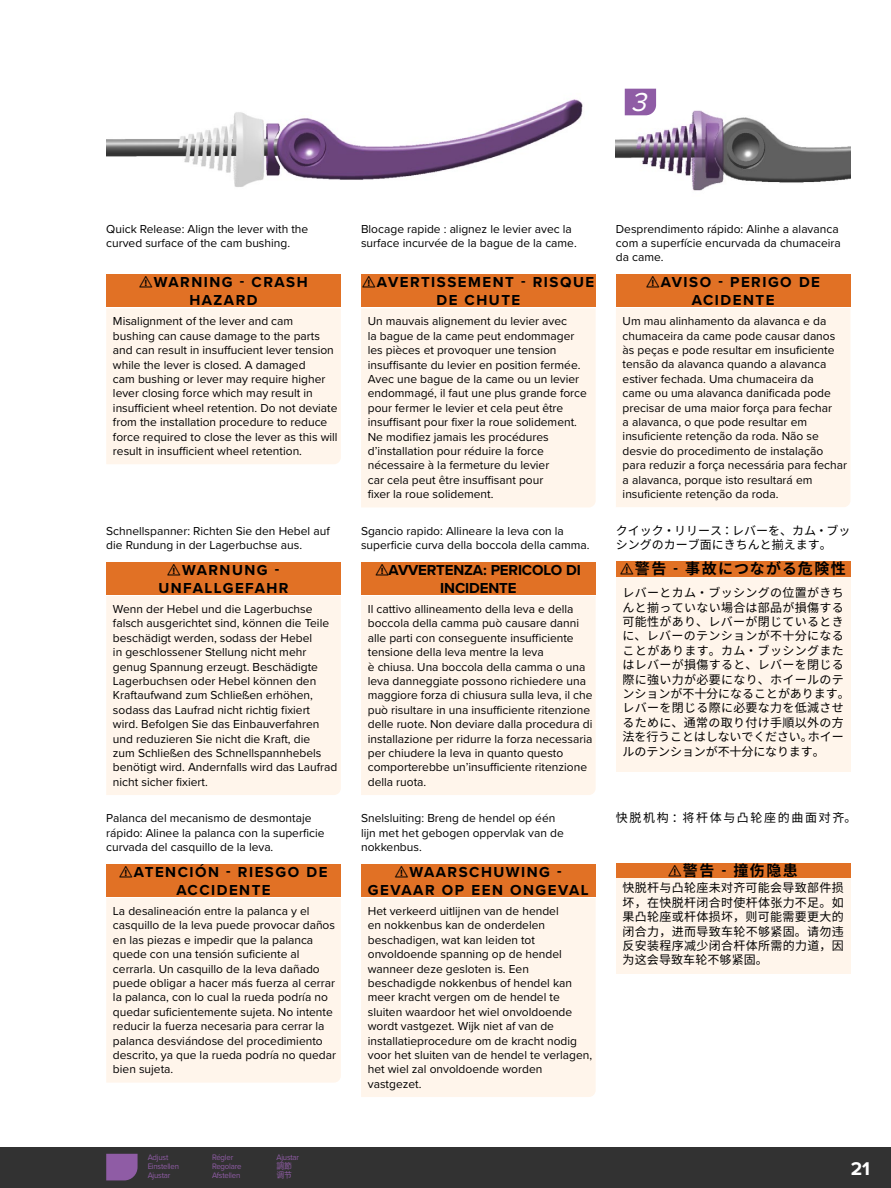
<style>
.page{position:relative;width:891px;height:1188px;background:#fff}
.page>*{position:absolute;margin:0;border:0;box-sizing:border-box;transform-origin:0 0}
.t1{font:italic 27px "Proxima Nova";color:#fff}
.t2{font:700 19.2px "Proxima Nova";color:#fff}
.t3{font:700 15px/18px "Proxima Nova";letter-spacing:.1em;color:#000;text-align:center}
.t4{font:700 15px/18px "Proxima Nova";letter-spacing:-.01em;color:#000;text-align:center}
.t5{font:700 15px "Noto Sans CJ Kjp";letter-spacing:.09em;color:#000}
.t6{font:700 15px "Noto Sans CJ Ksc";letter-spacing:.1em;color:#000}
.t7{font:12px/14.4px "Proxima Nova";color:#000}
.t8{font:12px/14.4px "Noto Sans CJ Kjp";letter-spacing:.025em;color:#000}
.t9{font:12px/14.4px "Noto Sans CJ Ksc";letter-spacing:.025em;color:#000;text-align:justify}
.t10{font:12px/14.4px "Noto Sans CJ Kjp";color:#000}
.t11{font:12px "Noto Sans CJ Ksc";letter-spacing:.135em;color:#000}
.t12{font:8.25px "Proxima Nova";letter-spacing:-.025em;color:#8f5ca5;scale:.95 1}
.t13{font:8.25px "Noto Sans CJ Kjp";color:#8f5ca5;scale:.95 1}
.t14{font:8.25px "Noto Sans CJ Ksc";color:#8f5ca5;scale:.95 1}
.s1{font-family:"Proxima Nova"}
</style>
<div class="page">
<div style="left:0;top:1148px;width:891px;height:40px;background:#323232"></div>
<img style="left:106px;top:99px;width:477px;height:88px">
<svg style="left:106px;top:1154px;width:32px;height:26px"></svg>
<img style="left:616px;top:88px;width:234px;height:103px">
<svg style="left:625px;top:89px;width:31px;height:26px"></svg>
<div style="left:106px;top:274px;width:235px;height:33px;background:#e17125"></div>
<div style="left:106px;top:308px;width:235px;height:156px;background:#fff5eb"></div>
<div style="left:361px;top:274px;width:235px;height:33px;background:#e17125"></div>
<div style="left:361px;top:308px;width:235px;height:199px;background:#fff5eb"></div>
<div style="left:616px;top:274px;width:234px;height:33px;background:#e17125"></div>
<div style="left:616px;top:308px;width:234px;height:199px;background:#fff5eb"></div>
<div style="left:106px;top:562px;width:235px;height:33px;background:#e17125"></div>
<div style="left:106px;top:596px;width:235px;height:199px;background:#fff5eb"></div>
<div style="left:361px;top:562px;width:235px;height:33px;background:#e17125"></div>
<div style="left:361px;top:596px;width:235px;height:199px;background:#fff5eb"></div>
<div style="left:616px;top:561px;width:234px;height:15px;background:#e17125"></div>
<div style="left:616px;top:577px;width:234px;height:195px;background:#fff5eb"></div>
<div style="left:106px;top:864px;width:235px;height:33px;background:#e17125"></div>
<div style="left:106px;top:898px;width:235px;height:185px;background:#fff5eb"></div>
<div style="left:361px;top:864px;width:235px;height:33px;background:#e17125"></div>
<div style="left:361px;top:898px;width:235px;height:199px;background:#fff5eb"></div>
<div style="left:616px;top:863px;width:234px;height:15px;background:#e17125"></div>
<div style="left:616px;top:879px;width:234px;height:95px;background:#fff5eb"></div>
<h1 class="t1" style="left:631px;top:82px;width:25px">3</h1>
<p class="t7" style="left:106px;top:221px;width:204px">Quick Release: Align the lever with the curved surface of the cam bushing.</p>
<p class="t3" style="left:139px;top:273px;width:170px">⚠WARNING - CRASH<br>HAZARD</p>
<p class="t7" style="left:113px;top:314px;width:226px">Misalignment of the lever and cam bushing can cause damage to the parts and can result in insuffucient lever tension while the lever is closed. A damaged<br>cam bushing or lever may require higher lever closing force which may result in insufficient wheel retention. Do not deviate from the installation procedure to reduce force required to close the lever as this will result in insufficient wheel retention.</p>
<p class="t7" style="left:106px;top:523px;width:225px">Schnellspanner: Richten Sie den Hebel auf die Rundung in der Lagerbuchse aus.</p>
<p class="t3" style="left:158px;top:560px;width:132px">⚠WARNUNG -<br>UNFALLGEFAHR</p>
<p class="t7" style="left:113px;top:601px;width:226px">Wenn der Hebel und die Lagerbuchse falsch ausgerichtet sind, können die Teile beschädigt werden, sodass der Hebel<br>in geschlossener Stellung nicht mehr genug Spannung erzeugt. Beschädigte Lagerbuchsen oder Hebel können den Kraftaufwand zum Schließen erhöhen, sodass das Laufrad nicht richtig fixiert wird. Befolgen Sie das Einbauverfahren und reduzieren Sie nicht die Kraft, die<br>zum Schließen des Schnellspannhebels benötigt wird. Andernfalls wird das Laufrad nicht sicher fixiert.</p>
<p class="t7" style="left:106px;top:811px;width:220px">Palanca del mecanismo de desmontaje rápido: Alinee la palanca con la superficie curvada del casquillo de la leva.</p>
<p class="t3" style="left:120px;top:862px;width:209px">⚠ATENCIÓN - RIESGO DE<br>ACCIDENTE</p>
<p class="t7" style="left:113px;top:903px;width:225px">La desalineación entre la palanca y el casquillo de la leva puede provocar daños en las piezas e impedir que la palanca quede con una tensión suficiente al cerrarla. Un casquillo de la leva dañado puede obligar a hacer más fuerza al cerrar la palanca, con lo cual la rueda podría no quedar suficientemente sujeta. No intente reducir la fuerza necesaria para cerrar la palanca desviándose del procedimiento descrito, ya que la rueda podría no quedar bien sujeta.</p>
<p class="t7" style="left:361px;top:221px;width:217px">Blocage rapide : alignez le levier avec la surface incurvée de la bague de la came.</p>
<p class="t3" style="left:363px;top:273px;width:233px">⚠AVERTISSEMENT - RISQUE<br>DE CHUTE</p>
<p class="t7" style="left:368px;top:314px;width:221px">Un mauvais alignement du levier avec<br>la bague de la came peut endommager les pièces et provoquer une tension insuffisante du levier en position fermée.<br>Avec une bague de la came ou un levier endommagé, il faut une plus grande force pour fermer le levier et cela peut être insuffisant pour fixer la roue solidement.<br>Ne modifiez jamais les procédures d’installation pour réduire la force nécessaire à la fermeture du levier<br>car cela peut être insuffisant pour<br>fixer la roue solidement.</p>
<p class="t7" style="left:361px;top:523px;width:230px">Sgancio rapido: Allineare la leva con la superficie curva della boccola della camma.</p>
<p class="t4" style="left:376px;top:560px;width:206px">⚠AVVERTENZA: PERICOLO DI<br>INCIDENTE</p>
<p class="t7" style="left:368px;top:601px;width:226px">Il cattivo allineamento della leva e della boccola della camma può causare danni alle parti con conseguente insufficiente tensione della leva mentre la leva<br>è chiusa. Una boccola della camma o una leva danneggiate possono richiedere una maggiore forza di chiusura sulla leva, il che può risultare in una insufficiente ritenzione delle ruote. Non deviare dalla procedura di installazione per ridurre la forza necessaria per chiudere la leva in quanto questo comporterebbe un’insufficiente ritenzione della ruota.</p>
<p class="t7" style="left:361px;top:811px;width:204px">Snelsluiting: Breng de hendel op één lijn met het gebogen oppervlak van de nokkenbus.</p>
<p class="t3" style="left:368px;top:862px;width:222px">⚠WAARSCHUWING -<br>GEVAAR OP EEN ONGEVAL</p>
<p class="t7" style="left:368px;top:903px;width:226px">Het verkeerd uitlijnen van de hendel<br>en nokkenbus kan de onderdelen beschadigen, wat kan leiden tot onvoldoende spanning op de hendel wanneer deze gesloten is. Een beschadigde nokkenbus of hendel kan meer kracht vergen om de hendel te sluiten waardoor het wiel onvoldoende wordt vastgezet. Wijk niet af van de installatieprocedure om de kracht nodig voor het sluiten van de hendel te verlagen, het wiel zal onvoldoende worden vastgezet.</p>
<p class="t7" style="left:616px;top:221px;width:227px">Desprendimento rápido: Alinhe a alavanca com a superfície encurvada da chumaceira da came.</p>
<p class="t3" style="left:646px;top:272px;width:175px">⚠AVISO - PERIGO DE<br>ACIDENTE</p>
<p class="t7" style="left:623px;top:313px;width:226px">Um mau alinhamento da alavanca e da chumaceira da came pode causar danos às peças e pode resultar em insuficiente tensão da alavanca quando a alavanca estiver fechada. Uma chumaceira da<br>came ou uma alavanca danificada pode precisar de uma maior força para fechar<br>a alavanca, o que pode resultar em insuficiente retenção da roda. Não se desvie do procedimento de instalação para reduzir a força necessária para fechar a alavanca, porque isto resultará em insuficiente retenção da roda.</p>
<p class="t10" style="left:616px;top:523px;width:236px">クイック・リリース：レバーを、カム・ブッシングのカーブ面にきちんと揃えます。</p>
<p class="t5" style="left:620px;top:560px;width:227px">⚠警告 <span class="s1">-</span> 事故につながる危険性</p>
<p class="t8" style="left:623px;top:586px;width:229px">レバーとカム・ブッシングの位置がきちんと揃っていない場合は部品が損傷する可能性があり、レバーが閉じているときに、レバーのテンションが不十分になることがあります。カム・ブッシングまたはレバーが損傷すると、レバーを閉じる際に強い力が必要になり、ホイールのテンションが不十分になることがあります。レバーを閉じる際に必要な力を低減させるために、通常の取り付け手順以外の方法を行うことはしないでください。ホイールのテンションが不十分になります。</p>
<p class="t11" style="left:616px;top:811px;width:242px">快脱机构：将杆体与凸轮座的曲面对齐。</p>
<p class="t6" style="left:669px;top:862px;width:131px">⚠警告 <span class="s1">-</span> 撞伤隐患</p>
<p class="t9" style="left:623px;top:881px;width:223px">快脱杆与凸轮座未对齐可能会导致部件损坏，在快脱杆闭合时使杆体张力不足。如果凸轮座或杆体损坏，则可能需要更大的闭合力，进而导致车轮不够紧固。请勿违反安装程序减少闭合杆体所需的力道，因为这会导致车轮不够紧固。</p>
<p class="t12" style="left:148px;top:1151px;width:23px">Adjust</p>
<p class="t12" style="left:212px;top:1151px;width:24px">Régler</p>
<p class="t12" style="left:276px;top:1151px;width:25px">Ajustar</p>
<p class="t12" style="left:148px;top:1160px;width:35px">Einstellen</p>
<p class="t12" style="left:212px;top:1160px;width:32px">Regolare</p>
<p class="t13" style="left:276px;top:1162px;width:18px">調節</p>
<p class="t12" style="left:148px;top:1169px;width:25px">Ajustar</p>
<p class="t12" style="left:212px;top:1169px;width:31px">Afstellen</p>
<p class="t14" style="left:276px;top:1171px;width:18px">调节</p>
<h2 class="t2" style="left:851px;top:1154px;width:21px">21</h2>
</div>
